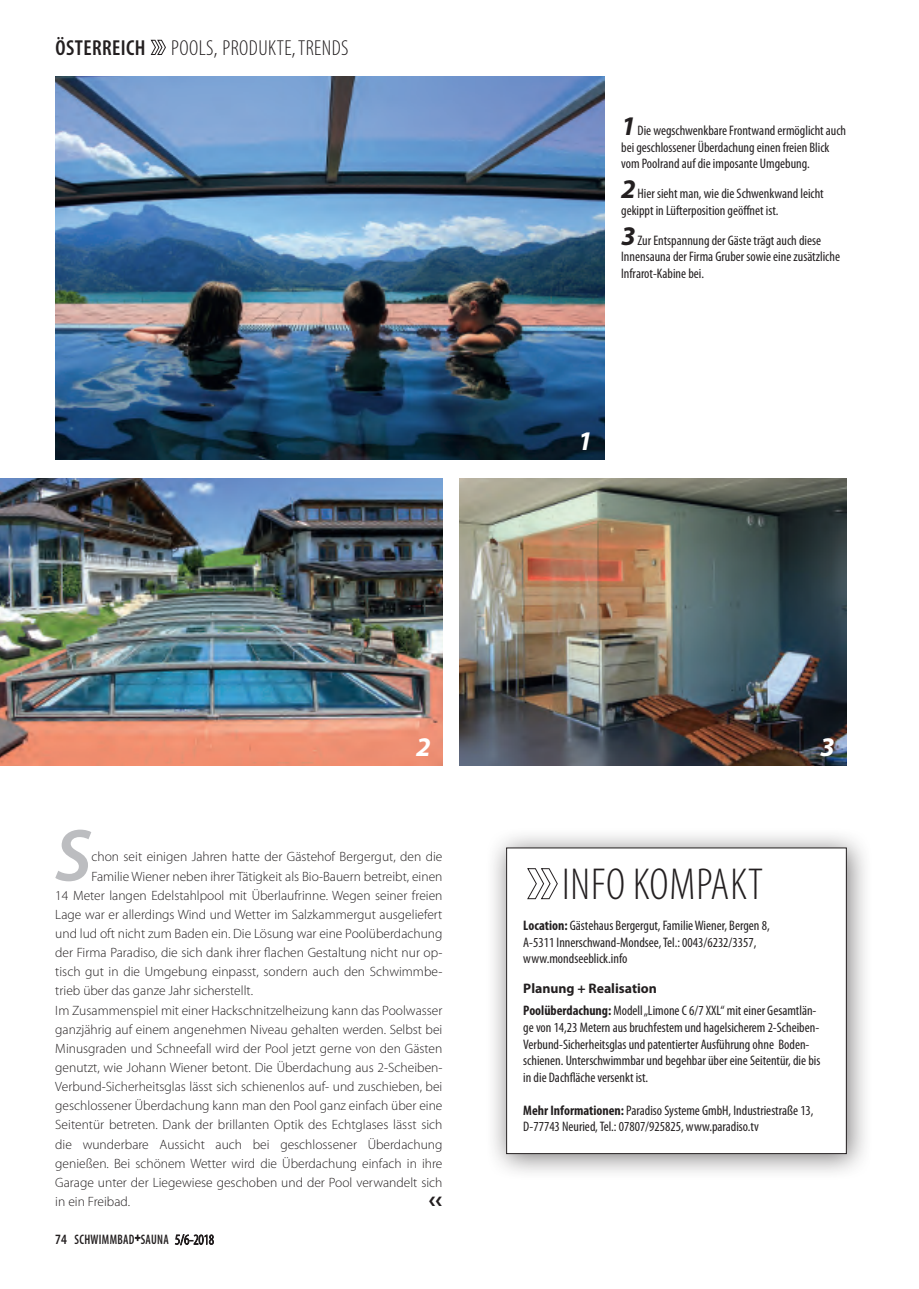
<style>
.page{position:relative;width:919px;height:1289px;background:#fff}
.page>*{position:absolute;margin:0;border:0;box-sizing:border-box;transform-origin:0 0}
.t1{font:italic 600 74.4px "Myriad Pro";color:#bcbdc0}
.t2{font:300 condensed 45px "Myriad Pro";letter-spacing:.02em;color:#231f20}
.t3{font:italic 700 27px "Myriad Pro";color:#fff}
.t4{font:300 condensed 21.75px "Myriad Pro";letter-spacing:.02em;color:#231f20}
.t5{font:condensed 13.8px/16.5px "Myriad Pro";color:#231f20}
.t6{font:600 condensed 13.8px "Myriad Pro";letter-spacing:.025em;color:#231f20;scale:.87 1}
.t7{font:300 13.5px "Myriad Pro";color:#231f20}
.s1{font-weight:600}
.s2{font-weight:700;font-style:italic;font-stretch:normal;font-size:27px}
.s3{font-size:14.25px}
.s4{font-weight:300;font-size:14.25px}
.s5{font-weight:700}
.s6{font-weight:700;font-stretch:normal}
</style>
<div class="page">
<img style="left:459px;top:478px;width:387px;height:287px">
<img style="left:55px;top:77px;width:549px;height:382px">
<img style="left:0;top:478px;width:442px;height:287px">
<svg style="left:135px;top:1234px;width:5px;height:7px"></svg>
<svg style="left:175px;top:1234px;width:38px;height:10px"></svg>
<svg style="left:151px;top:40px;width:15px;height:15px"></svg>
<div style="left:485px;top:827px;width:388px;height:353px;background:#231f20;opacity:.6"></div>
<div style="left:506px;top:848px;width:340px;height:305px;background:#fff"></div>
<svg style="left:527px;top:868px;width:30px;height:31px"></svg>
<h3 class="t4" style="left:55px;top:36px;width:294px"><span class="s1">ÖSTERREICH</span> POOLS, PRODUKTE,TRENDS</h3>
<p class="t5" style="left:621px;top:123px;width:226px"><span class="s2">1</span>Die wegschwenkbare Frontwand ermöglicht auch bei geschlossener Überdachung einen freien Blick vom Poolrand auf die imposante Umgebung.</p>
<p class="t5" style="left:621px;top:186px;width:204px"><span class="s2">2</span>Hier sieht man, wie die Schwenkwand leicht gekippt in Lüfterposition geöffnet ist.</p>
<p class="t5" style="left:621px;top:232px;width:220px"><span class="s2">3</span>Zur Entspannung der Gäste trägt auch diese<br>Innensauna der Firma Gruber sowie eine zusätzliche<br>Infrarot-Kabine bei.</p>
<h3 class="t3" style="left:577px;top:426px;width:16px">1</h3>
<h3 class="t3" style="left:416px;top:732px;width:16px">2</h3>
<h3 class="t3" style="left:820px;top:732px;width:16px">3</h3>
<h1 class="t1" style="left:55px;top:815px;width:38px">S</h1>
<p class="t7" style="left:91px;top:849px;width:352px">chon seit einigen Jahren hatte der Gästehof Bergergut, den die</p>
<p class="t7" style="left:91px;top:868px;width:352px">Familie Wiener neben ihrer Tätigkeit als Bio-Bauern betreibt, einen</p>
<p class="t7" style="left:55px;top:887px;width:388px">14 Meter langen Edelstahlpool mit Überlaufrinne. Wegen seiner freien</p>
<p class="t7" style="left:55px;top:906px;width:388px">Lage war er allerdings Wind und Wetter im Salzkammergut ausgeliefert</p>
<p class="t7" style="left:55px;top:926px;width:388px">und lud oft nicht zum Baden ein. Die Lösung war eine Poolüberdachung</p>
<p class="t7" style="left:55px;top:945px;width:388px">der Firma Paradiso, die sich dank ihrer flachen Gestaltung nicht nur op-</p>
<p class="t7" style="left:55px;top:964px;width:388px">tisch gut in die Umgebung einpasst, sondern auch den Schwimmbe-</p>
<p class="t7" style="left:55px;top:983px;width:199px">trieb über das ganze Jahr sicherstellt.</p>
<p class="t7" style="left:55px;top:1002px;width:388px">Im Zusammenspiel mit einer Hackschnitzelheizung kann das Poolwasser</p>
<p class="t7" style="left:55px;top:1021px;width:388px">ganzjährig auf einem angenehmen Niveau gehalten werden. Selbst bei</p>
<p class="t7" style="left:55px;top:1040px;width:388px">Minusgraden und Schneefall wird der Pool jetzt gerne von den Gästen</p>
<p class="t7" style="left:55px;top:1060px;width:388px">genutzt, wie Johann Wiener betont. Die Überdachung aus 2-Scheiben-</p>
<p class="t7" style="left:55px;top:1079px;width:388px">Verbund-Sicherheitsglas lässt sich schienenlos auf- und zuschieben, bei</p>
<p class="t7" style="left:55px;top:1098px;width:388px">geschlossener Überdachung kann man den Pool ganz einfach über eine</p>
<p class="t7" style="left:55px;top:1117px;width:388px">Seitentür betreten. Dank der brillanten Optik des Echtglases lässt sich</p>
<p class="t7" style="left:55px;top:1136px;width:388px">die wunderbare Aussicht auch bei geschlossener Überdachung</p>
<p class="t7" style="left:55px;top:1155px;width:388px">genießen. Bei schönem Wetter wird die Überdachung einfach in ihre</p>
<p class="t7" style="left:55px;top:1174px;width:388px">Garage unter der Liegewiese geschoben und der Pool verwandelt sich</p>
<p class="t7" style="left:55px;top:1193px;width:76px">in ein Freibad.</p>
<p class="t6" style="left:55px;top:1232px;width:184px"><span class="s3">74</span> SCHWIMMBAD<sup>+</sup>SAUNA <span class="s4">5/6-2018</span></p>
<h2 class="t2" style="left:562px;top:859px;width:202px">INFO KOMPAKT</h2>
<p class="t5" style="left:523px;top:917px;width:248px"><span class="s5">Location:</span> Gästehaus Bergergut, Familie Wiener, Bergen 8,<br>A-5311 Innerschwand-Mondsee, Tel.: 0043/6232/3357, www.mondseeblick.info</p>
<p class="t5" style="left:523px;top:976px;width:294px;line-height:23px"><span class="s6">Planung + Realisation<br></span><span class="s5">Poolüberdachung:</span> Modell „Limone C 6/7 XXL“ mit einer Gesamtlän-</p>
<p class="t5" style="left:523px;top:1019px;width:298px">ge von 14,23 Metern aus bruchfestem und hagelsicherem 2-Scheiben-Verbund-Sicherheitsglas und patentierter Ausführung ohne Boden&shy;schienen. Unterschwimmbar und begehbar über eine Seitentür, die bis in die Dachfläche versenkt ist.</p>
<p class="t5" style="left:523px;top:1101px;width:292px"><span class="s5">Mehr Informationen:</span> Paradiso Systeme GmbH, Industriestraße 13,<br>D-77743 Neuried, Tel.: 07807/925825, www.paradiso.tv</p>
</div>
